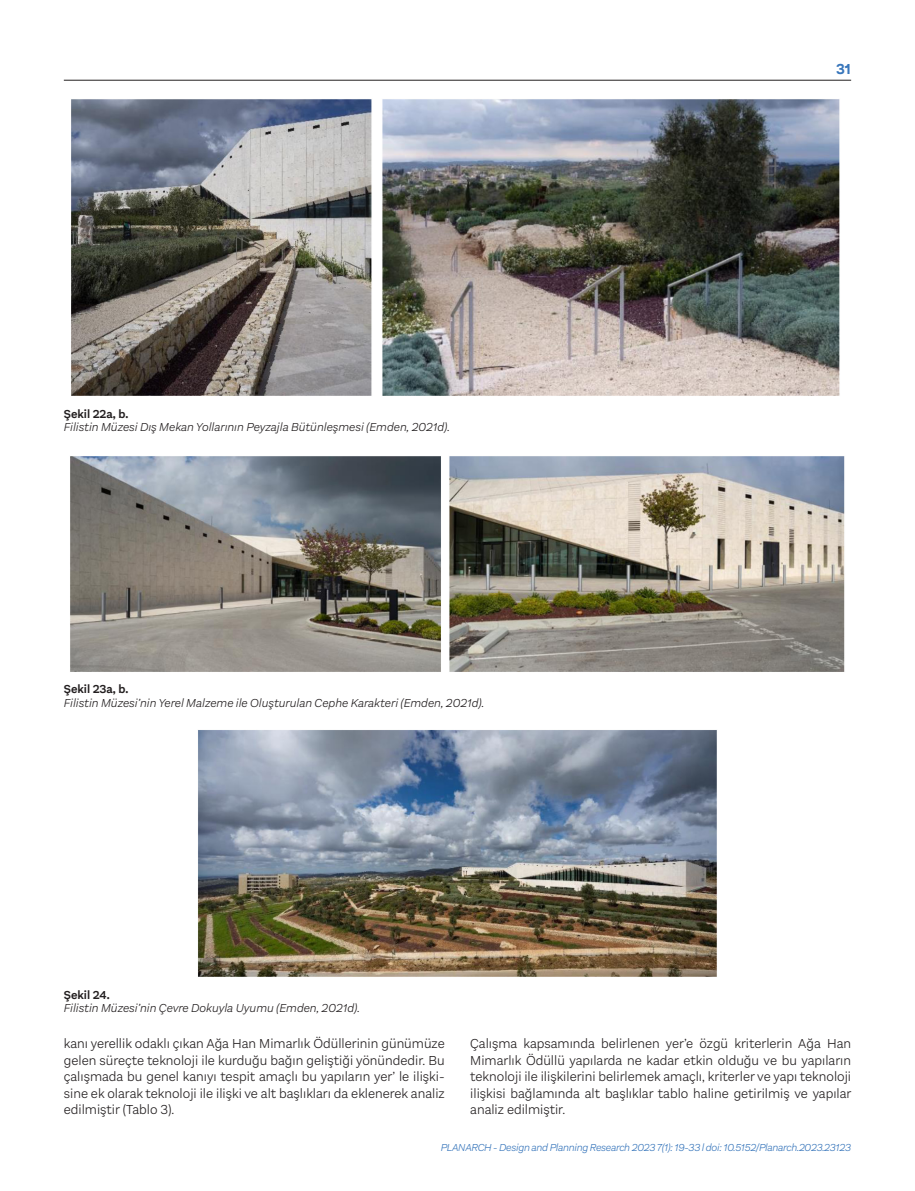
<style>
.page{position:relative;width:915px;height:1191px;background:#fff}
.page>*{position:absolute;margin:0;border:0;box-sizing:border-box;transform-origin:0 0}
.t1{font:700 15px "Aestetico";color:#3876bb}
.t2{font:300 13.5px/16.5px "Aestetico";color:#231f20;text-align:justify}
.t3{font:italic 300 12px "Aestetico";color:#231f20}
.t4{font:600 12px "Aestetico";color:#231f20}
.t5{font:italic 300 10.5px "Aestetico";letter-spacing:-.025em;color:#3876bb}
</style>
<div class="page">
<hr style="left:64px;top:80px;width:786px;height:1px;background:#231f20">
<img style="left:71px;top:99px;width:769px;height:297px">
<img style="left:70px;top:456px;width:774px;height:216px">
<img style="left:198px;top:730px;width:518px;height:247px">
<p class="t4" style="left:64px;top:407px;width:66px">Şekil 22a, b.</p>
<p class="t3" style="left:64px;top:421px;width:387px">Filistin Müzesi Dış Mekan Yollarının Peyzajla Bütünleşmesi (Emden, 2021d).</p>
<p class="t4" style="left:64px;top:682px;width:66px">Şekil 23a, b.</p>
<p class="t3" style="left:64px;top:696px;width:422px">Filistin Müzesi’nin Yerel Malzeme ile Oluşturulan Cephe Karakteri (Emden, 2021d).</p>
<p class="t4" style="left:64px;top:987px;width:47px">Şekil 24.</p>
<p class="t3" style="left:64px;top:1001px;width:297px">Filistin Müzesi’nin Çevre Dokuyla Uyumu (Emden, 2021d).</p>
<p class="t1" style="left:835px;top:60px;width:16px">31</p>
<p class="t2" style="left:64px;top:1035px;width:382px">kanı yerellik odaklı çıkan Ağa Han Mimarlık Ödüllerinin günümüze gelen süreçte teknoloji ile kurduğu bağın geliştiği yönündedir. Bu çalışmada bu genel kanıyı tespit amaçlı bu yapıların yer’ le ilişki&shy;sine ek olarak teknoloji ile ilişki ve alt başlıkları da eklenerek analiz edilmiştir (Tablo 3).</p>
<p class="t2" style="left:470px;top:1035px;width:382px">Çalışma kapsamında belirlenen yer’e özgü kriterlerin Ağa Han Mimarlık Ödüllü yapılarda ne kadar etkin olduğu ve bu yapıların teknoloji ile ilişkilerini belirlemek amaçlı, kriterler ve yapı teknoloji ilişkisi bağlamında alt başlıklar tablo haline getirilmiş ve yapılar analiz edilmiştir.</p>
<p class="t5" style="left:440px;top:1141px;width:412px">PLANARCH - Design and Planning Research 2023 7(1): 19-33 l doi: 10.5152/Planarch.2023.23123</p>
</div>
